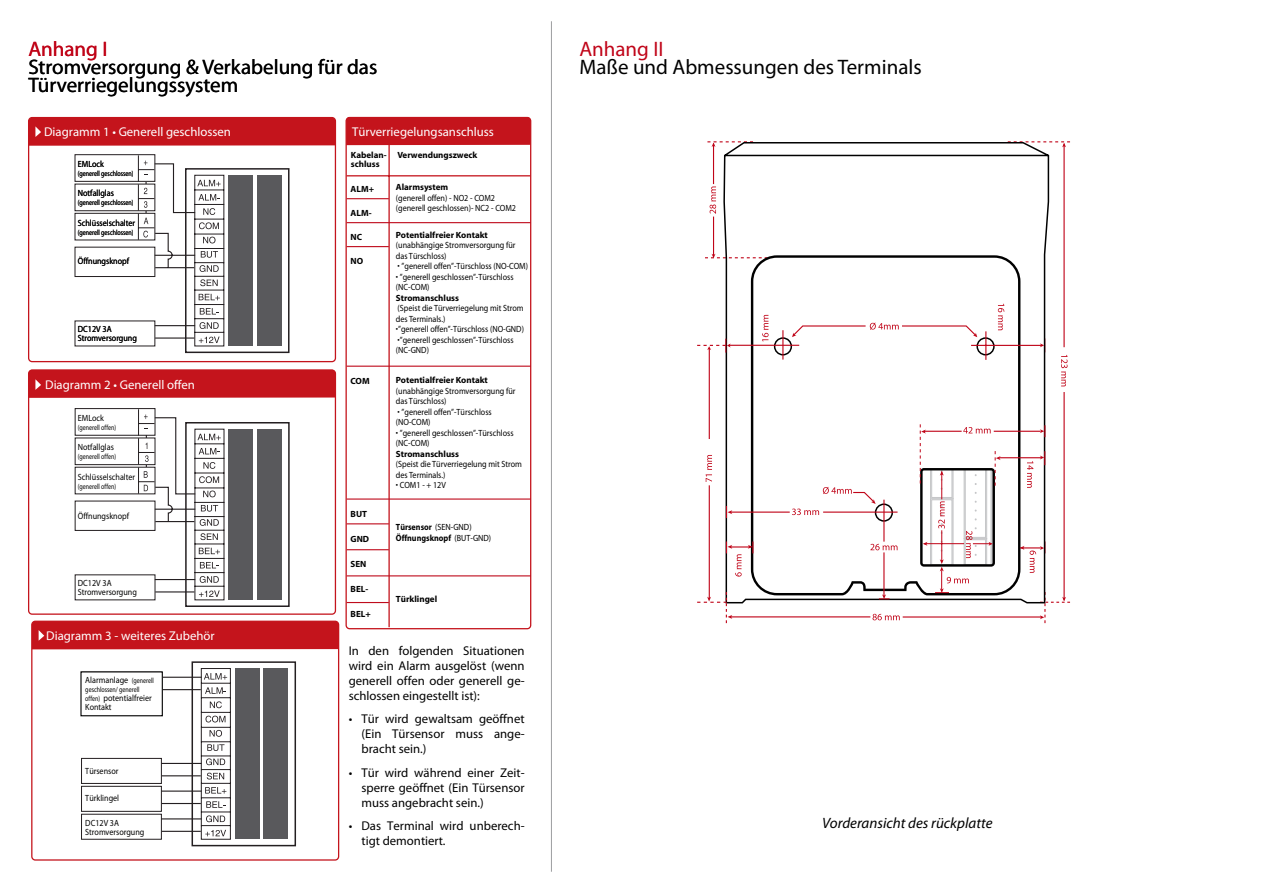
<style>
.page{position:relative;width:1263px;height:893px;background:#fff}
.page>*{position:absolute;margin:0;border:0;box-sizing:border-box;transform-origin:0 0}
.t1{font:21px/18px "Myriad Pro";color:#000}
.t2{font:21px "Myriad Pro";color:#c00418}
.t3{font:italic 15px "Myriad Pro";color:#000}
.t4{font:12.75px/15px "Myriad Pro";color:#000;text-align:justify}
.t5{font:12.75px "Myriad Pro";color:#fff}
.t6{font:9px/10.5px "Myriad";color:#000;scale:.9 1}
.t7{font:700 9px/9px "Myriad";color:#000}
.t8{font:700 9px/10.5px "Myriad";color:#000;scale:.9 1}
.t9{font:7.5px "Myriad";color:#000;scale:.8 1}
.s1{font-size:7.5px}
.s2{font-weight:400}
</style>
<div class="page">
<hr style="left:551px;top:21px;width:1px;height:851px;background:#9c9d9f">
<div style="left:28px;top:117px;width:308px;height:245px;border:1px solid #c4141c;border-radius:4px"></div>
<div style="left:29px;top:118px;width:306px;height:28px;background:#c4141c"></div>
<div style="left:32px;top:621px;width:307px;height:28px;background:#c4141c"></div>
<div style="left:28px;top:369px;width:308px;height:246px;border:1px solid #c4141c;border-radius:4px"></div>
<div style="left:229px;top:429px;width:24px;height:171px;background:#59595c"></div>
<div style="left:257px;top:429px;width:25px;height:171px;background:#59595c"></div>
<div style="left:185px;top:422px;width:105px;height:185px;border:2px solid #241f21"></div>
<svg style="left:74px;top:408px;width:151px;height:193px"></svg>
<svg style="left:81px;top:668px;width:150px;height:172px"></svg>
<div style="left:235px;top:668px;width:24px;height:171px;background:#59595c"></div>
<div style="left:264px;top:668px;width:24px;height:171px;background:#59595c"></div>
<div style="left:192px;top:661px;width:104px;height:185px;border:2px solid #241f21"></div>
<hr style="left:162px;top:775px;width:39px;height:1px;background:#241f21">
<hr style="left:161px;top:763px;width:41px;height:1px;background:#241f21">
<hr style="left:162px;top:831px;width:39px;height:1px;background:#241f21">
<hr style="left:161px;top:818px;width:41px;height:1px;background:#241f21">
<div style="left:82px;top:786px;width:79px;height:25px;background:#fff"></div>
<div style="left:81px;top:786px;width:81px;height:26px;border:1px solid #241f21"></div>
<div style="left:82px;top:758px;width:79px;height:25px;background:#fff"></div>
<div style="left:81px;top:758px;width:81px;height:26px;border:1px solid #241f21"></div>
<hr style="left:162px;top:803px;width:39px;height:1px;background:#241f21">
<hr style="left:161px;top:790px;width:41px;height:2px;background:#241f21">
<hr style="left:162px;top:689px;width:39px;height:1px;background:#241f21">
<hr style="left:161px;top:677px;width:41px;height:1px;background:#241f21">
<div style="left:75px;top:154px;width:80px;height:28px;border:1px solid #241f21"></div>
<div style="left:228px;top:175px;width:25px;height:171px;background:#59595c"></div>
<div style="left:257px;top:175px;width:25px;height:171px;background:#59595c"></div>
<div style="left:185px;top:168px;width:104px;height:185px;border:2px solid #241f21"></div>
<svg style="left:74px;top:155px;width:151px;height:192px"></svg>
<div style="left:345px;top:117px;width:186px;height:512px;border:1px solid #c4141c;border-radius:3px"></div>
<div style="left:346px;top:117px;width:185px;height:28px;background:#c4141c"></div>
<hr style="left:347px;top:175px;width:183px;height:1px;background:#c4141c">
<hr style="left:388px;top:144px;width:2px;height:483px;background:#c4141c">
<hr style="left:347px;top:198px;width:42px;height:1px;background:#bf0c1d">
<hr style="left:347px;top:222px;width:184px;height:1px;background:#bf0c1d">
<hr style="left:347px;top:246px;width:42px;height:1px;background:#bf0c1d">
<hr style="left:347px;top:366px;width:184px;height:1px;background:#bf0c1d">
<hr style="left:347px;top:498px;width:184px;height:2px;background:#bf0c1d">
<hr style="left:347px;top:575px;width:184px;height:1px;background:#bf0c1d">
<hr style="left:347px;top:523px;width:42px;height:1px;background:#bf0c1d">
<hr style="left:347px;top:549px;width:42px;height:1px;background:#bf0c1d">
<hr style="left:347px;top:602px;width:42px;height:1px;background:#bf0c1d">
<svg style="left:1061px;top:355px;width:6px;height:31px"></svg>
<svg style="left:710px;top:187px;width:6px;height:27px"></svg>
<hr style="left:903px;top:616px;width:138px;height:2px;background:#c00418">
<svg style="left:723px;top:141px;width:327px;height:463px"></svg>
<svg style="left:751px;top:255px;width:269px;height:340px"></svg>
<hr style="left:971px;top:345px;width:70px;height:1px;background:#c00418">
<svg style="left:707px;top:141px;width:46px;height:6px"></svg>
<hr style="left:713px;top:143px;width:1px;height:41px;background:#c00418">
<svg style="left:705px;top:254px;width:69px;height:4px"></svg>
<hr style="left:713px;top:217px;width:1px;height:40px;background:#c00418">
<svg style="left:1008px;top:141px;width:62px;height:6px"></svg>
<hr style="left:1063px;top:144px;width:2px;height:203px;background:#c00418">
<svg style="left:1040px;top:338px;width:5px;height:14px"></svg>
<hr style="left:994px;top:431px;width:47px;height:1px;background:#c00418">
<svg style="left:1040px;top:425px;width:5px;height:12px"></svg>
<hr style="left:1063px;top:392px;width:2px;height:208px;background:#c00418">
<svg style="left:1027px;top:461px;width:6px;height:27px"></svg>
<svg style="left:1040px;top:592px;width:30px;height:31px"></svg>
<svg style="left:1040px;top:451px;width:5px;height:14px"></svg>
<hr style="left:999px;top:457px;width:42px;height:1px;background:#c00418">
<svg style="left:1018px;top:541px;width:27px;height:32px"></svg>
<svg style="left:697px;top:304px;width:307px;height:319px"></svg>
<div style="left:29px;top:370px;width:306px;height:28px;background:#c4141c"></div>
<div style="left:81px;top:672px;width:81px;height:44px;background:#fff"></div>
<div style="left:80px;top:671px;width:83px;height:45px;border:1px solid #000"></div>
<h1 class="t2" style="left:28px;top:36px;width:81px">Anhang I</h1>
<h1 class="t1" style="left:28px;top:58px;width:351px">Stromversorgung &amp; Verkabelung für das<br>Türverriegelungssystem</h1>
<h3 class="t5" style="left:44px;top:124px;width:188px">Diagramm 1 • Generell geschlossen</h3>
<h3 class="t5" style="left:352px;top:124px;width:143px">Türverriegelungsanschluss</h3>
<p class="t6" style="left:78px;top:159px;width:30px">EMLock</p>
<p class="t9" style="left:78px;top:169px;width:71px">(generell geschlossen)</p>
<p class="t6" style="left:78px;top:188px;width:42px">Notfallglas</p>
<p class="t9" style="left:78px;top:198px;width:71px">(generell geschlossen)</p>
<p class="t6" style="left:78px;top:218px;width:65px">Schlüsselschalter</p>
<p class="t9" style="left:78px;top:228px;width:71px">(generell geschlossen)</p>
<p class="t6" style="left:78px;top:257px;width:59px">Öffnungsknopf</p>
<p class="t6" style="left:78px;top:325px;width:67px;line-height:9px">DC12V 3A<br>Stromversorgung</p>
<h3 class="t5" style="left:45px;top:376px;width:151px">Diagramm 2 • Generell offen</h3>
<p class="t6" style="left:78px;top:413px;width:30px">EMLock</p>
<p class="t9" style="left:78px;top:423px;width:49px">(generell offen)</p>
<p class="t6" style="left:78px;top:442px;width:42px">Notfallglas</p>
<p class="t9" style="left:78px;top:453px;width:49px">(generell offen)</p>
<p class="t6" style="left:78px;top:472px;width:65px">Schlüsselschalter</p>
<p class="t9" style="left:78px;top:483px;width:49px">(generell offen)</p>
<p class="t6" style="left:78px;top:511px;width:59px">Öffnungsknopf</p>
<p class="t6" style="left:78px;top:579px;width:67px;line-height:9px">DC12V 3A<br>Stromversorgung</p>
<h3 class="t5" style="left:46px;top:628px;width:170px">Diagramm 3 - weiteres Zubehör</h3>
<p class="t6" style="left:85px;top:675px;width:78px">Alarmanlage <span class="s1">(generell</span></p>
<p class="t9" style="left:85px;top:686px;width:69px">geschlossen/ generell</p>
<p class="t6" style="left:85px;top:694px;width:75px;line-height:9px"><span class="s1">offen)</span> potentialfreier<br>Kontakt</p>
<p class="t6" style="left:85px;top:766px;width:38px">Türsensor</p>
<p class="t6" style="left:85px;top:793px;width:39px">Türklingel</p>
<p class="t6" style="left:85px;top:819px;width:67px;line-height:9px">DC12V 3A<br>Stromversorgung</p>
<p class="t7" style="left:351px;top:151px;width:128px">Kabelan- Verwendungszweck schluss</p>
<p class="t7" style="left:351px;top:185px;width:25px">ALM+</p>
<p class="t7" style="left:351px;top:209px;width:23px">ALM-</p>
<p class="t7" style="left:351px;top:233px;width:13px">NC</p>
<p class="t7" style="left:351px;top:257px;width:14px">NO</p>
<p class="t7" style="left:351px;top:377px;width:21px">COM</p>
<p class="t7" style="left:351px;top:510px;width:18px">BUT</p>
<p class="t7" style="left:351px;top:535px;width:20px">GND</p>
<p class="t7" style="left:351px;top:559px;width:17px">SEN</p>
<p class="t7" style="left:351px;top:584px;width:19px">BEL-</p>
<p class="t7" style="left:351px;top:609px;width:22px">BEL+</p>
<p class="t7" style="left:396px;top:183px;width:54px">Alarmsystem</p>
<p class="t6" style="left:396px;top:193px;width:135px">(generell offen) - NO2 - COM2 (generell geschlossen)- NC2 - COM2</p>
<p class="t7" style="left:396px;top:230px;width:94px">Potentialfreier Kontakt</p>
<p class="t6" style="left:396px;top:240px;width:134px">(unabhängige Stromversorgung für das Türschloss)</p>
<p class="t6" style="left:398px;top:261px;width:146px">• ”generell offen”-Türschloss (NO-COM)</p>
<p class="t6" style="left:396px;top:272px;width:132px">• ”generell geschlossen”-Türschloss (NC-COM)</p>
<p class="t7" style="left:396px;top:293px;width:65px">Stromanschluss</p>
<p class="t6" style="left:396px;top:303px;width:143px">(Speist die Türverriegelung mit Strom des Terminals.)</p>
<p class="t6" style="left:396px;top:324px;width:144px">•”generell offen”-Türschloss (NO-GND)</p>
<p class="t6" style="left:396px;top:335px;width:132px">•”generell geschlossen”-Türschloss (NC-GND)</p>
<p class="t7" style="left:396px;top:376px;width:94px">Potentialfreier Kontakt</p>
<p class="t6" style="left:396px;top:386px;width:134px">(unabhängige Stromversorgung für das Türschloss)</p>
<p class="t6" style="left:396px;top:407px;width:108px">• ”generell offen”-Türschloss (NO-COM)</p>
<p class="t6" style="left:396px;top:428px;width:132px">• ”generell geschlossen”-Türschloss (NC-COM)</p>
<p class="t7" style="left:396px;top:450px;width:65px">Stromanschluss</p>
<p class="t6" style="left:396px;top:459px;width:142px">(Speist die Türverriegelung mit Strom des Terminals.)</p>
<p class="t6" style="left:396px;top:480px;width:57px">• COM1 - + 12V</p>
<p class="t8" style="left:396px;top:522px;width:107px">Türsensor <span class="s2">(SEN-GND)<br></span>Öffnungsknopf <span class="s2">(BUT-GND)</span></p>
<p class="t7" style="left:396px;top:595px;width:43px">Türklingel</p>
<h3 class="t4" style="left:349px;top:643px;width:177px">In den folgenden Situationen wird ein Alarm ausgelöst (wenn generell offen oder generell ge&shy;schlossen eingestellt ist):</h3>
<h3 class="t4" style="left:361px;top:711px;width:165px;text-indent:-13px">• Tür wird gewaltsam geöffnet (Ein Türsensor muss ange&shy;bracht sein.)</h3>
<h3 class="t4" style="left:361px;top:765px;width:165px;text-indent:-13px">• Tür wird während einer Zeit&shy;sperre geöffnet (Ein Türsensor muss angebracht sein.)</h3>
<h3 class="t4" style="left:361px;top:818px;width:165px;text-indent:-13px">• Das Terminal wird unberech&shy;tigt demontiert.</h3>
<h1 class="t2" style="left:579px;top:36px;width:86px">Anhang II</h1>
<h1 class="t1" style="left:579px;top:58px;width:344px">Maße und Abmessungen des Terminals</h1>
<h2 class="t3" style="left:822px;top:813px;width:172px">Vorderansicht des rückplatte</h2>
</div>
